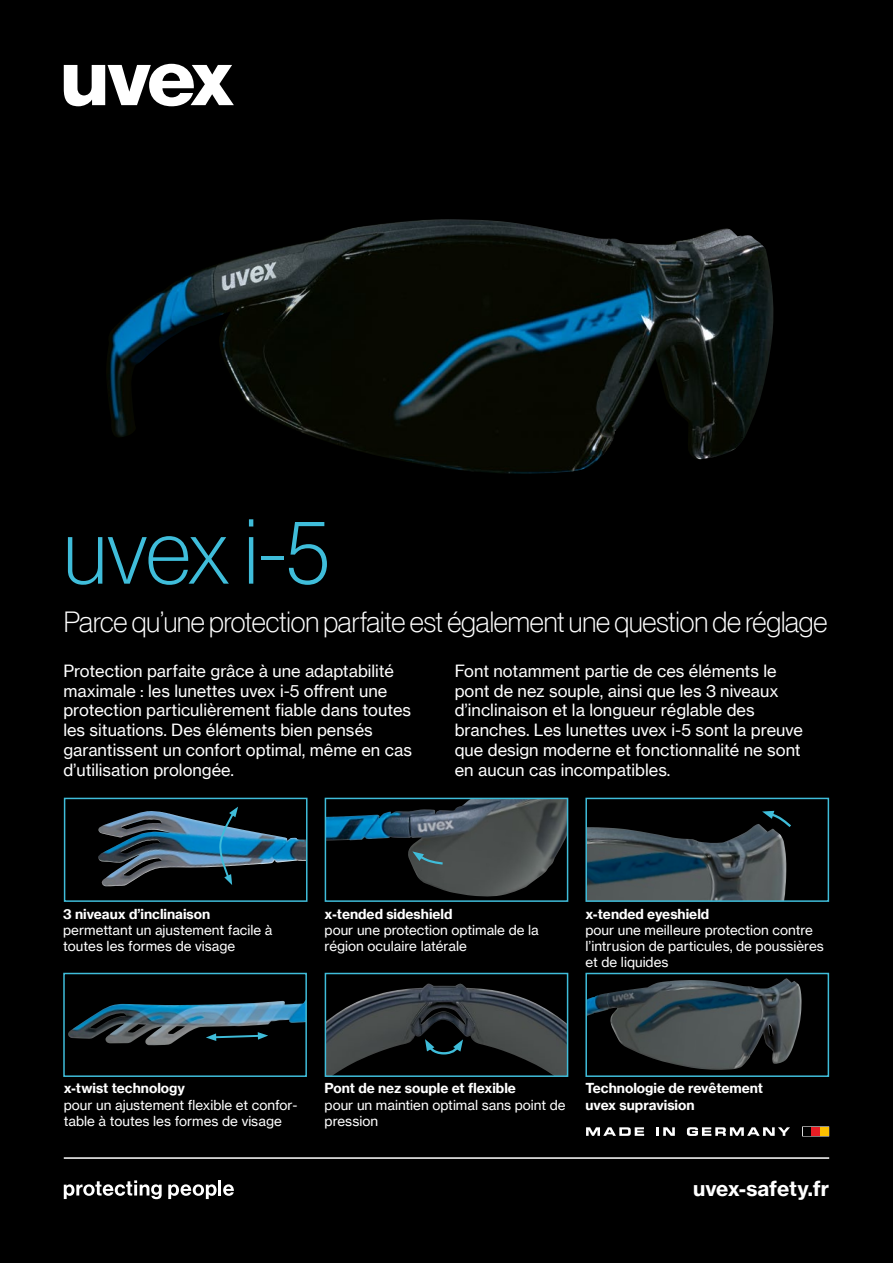
<style>
.page{position:relative;width:893px;height:1263px;background:#000}
.page>*{position:absolute;margin:0;border:0;box-sizing:border-box;transform-origin:0 0}
.t1{font:90px "N Haas Grotesk DS Pro 35 X Lt";color:#3fbdda}
.t2{font:28.5px "N Haas Grotesk DS Pro 35 X Lt";letter-spacing:-.005em;color:#fff}
.t3{font:20.4px "N Haas Grotesk TX Pro 75 Bd";color:#fff}
.t4{font:16.5px/19.8px "N Haas Grotesk TX Pro 55 Rg";color:#fff}
.t5{font:13.5px/16.2px "N Haas Grotesk TX Pro 55 Rg";color:#fff}
.t6{font:13.5px/16.2px "N Haas Grotesk TX Pro 75 Bd";color:#fff}
</style>
<div class="page">
<img style="left:109px;top:219px;width:665px;height:255px">
<img style="left:68px;top:1000px;width:236px;height:45px">
<div style="left:63px;top:973px;width:244px;height:104px;border:2px solid #3fbdda"></div>
<img style="left:328px;top:983px;width:237px;height:91px">
<div style="left:325px;top:973px;width:243px;height:104px;border:2px solid #3fbdda"></div>
<img style="left:588px;top:824px;width:199px;height:75px">
<div style="left:585px;top:798px;width:244px;height:104px;border:2px solid #3fbdda"></div>
<img style="left:588px;top:978px;width:214px;height:92px">
<div style="left:585px;top:973px;width:244px;height:104px;border:2px solid #3fbdda"></div>
<img style="left:328px;top:801px;width:237px;height:96px">
<div style="left:325px;top:798px;width:243px;height:104px;border:2px solid #3fbdda"></div>
<img style="left:98px;top:811px;width:206px;height:75px">
<div style="left:64px;top:798px;width:243px;height:104px;border:2px solid #3fbdda"></div>
<svg style="left:206px;top:1032px;width:62px;height:9px"></svg>
<svg style="left:219px;top:807px;width:19px;height:78px"></svg>
<svg style="left:762px;top:811px;width:29px;height:17px"></svg>
<svg style="left:425px;top:1039px;width:38px;height:17px"></svg>
<svg style="left:412px;top:851px;width:33px;height:15px"></svg>
<svg style="left:802px;top:1126px;width:28px;height:11px"></svg>
<svg style="left:586px;top:1127px;width:58px;height:9px"></svg>
<svg style="left:656px;top:1127px;width:19px;height:9px"></svg>
<svg style="left:687px;top:1127px;width:103px;height:9px"></svg>
<div style="left:803px;top:1127px;width:8px;height:9px;background:#000"></div>
<div style="left:811px;top:1127px;width:9px;height:9px;background:#e81d24"></div>
<div style="left:820px;top:1127px;width:8px;height:9px;background:#fcc000"></div>
<svg style="left:64px;top:1180px;width:98px;height:19px"></svg>
<svg style="left:168px;top:1184px;width:49px;height:15px"></svg>
<hr style="left:218px;top:1180px;width:3px;height:15px;background:#fff">
<svg style="left:223px;top:1184px;width:11px;height:12px"></svg>
<hr style="left:64px;top:1157px;width:765px;height:2px;background:#fff">
<svg style="left:64px;top:64px;width:170px;height:42px"></svg>
<h1 class="t1" style="left:64px;top:502px;width:268px">uvex i-5</h1>
<h2 class="t2" style="left:64px;top:606px;width:765px">Parce qu’une protection parfaite est également une question de réglage</h2>
<p class="t4" style="left:63px;top:661px;width:350px">Protection parfaite grâce à une adaptabilité maximale : les lunettes uvex i-5 offrent une protection particulièrement fiable dans toutes les situations. Des éléments bien pensés garantissent un confort optimal, même en cas d’utilisation prolongée.</p>
<p class="t4" style="left:455px;top:661px;width:350px">Font notamment partie de ces éléments le pont de nez souple, ainsi que les 3 niveaux d’inclinaison et la longueur réglable des branches. Les lunettes uvex i-5 sont la preuve que design moderne et fonctionnalité ne sont en aucun cas incompatibles.</p>
<p class="t6" style="left:63px;top:906px;width:149px">3 niveaux d’inclinaison</p>
<p class="t5" style="left:63px;top:922px;width:211px">permettant un ajustement facile à toutes les formes de visage</p>
<p class="t6" style="left:325px;top:906px;width:129px">x-tended sideshield</p>
<p class="t5" style="left:325px;top:922px;width:216px">pour une protection optimale de la région oculaire latérale</p>
<p class="t6" style="left:585px;top:906px;width:125px">x-tended eyeshield</p>
<p class="t5" style="left:585px;top:922px;width:240px">pour une meilleure protection contre l’intrusion de particules, de poussières et de liquides</p>
<p class="t6" style="left:64px;top:1080px;width:123px">x-twist technology</p>
<p class="t5" style="left:64px;top:1096px;width:235px">pour un ajustement flexible et confor&shy;table à toutes les formes de visage</p>
<p class="t6" style="left:325px;top:1080px;width:193px">Pont de nez souple et flexible</p>
<p class="t5" style="left:325px;top:1096px;width:242px">pour un maintien optimal sans point de pression</p>
<p class="t6" style="left:585px;top:1080px;width:179px">Technologie de revêtement uvex supravision</p>
<p class="t3" style="left:693px;top:1175px;width:137px">uvex-safety.fr</p>
</div>
